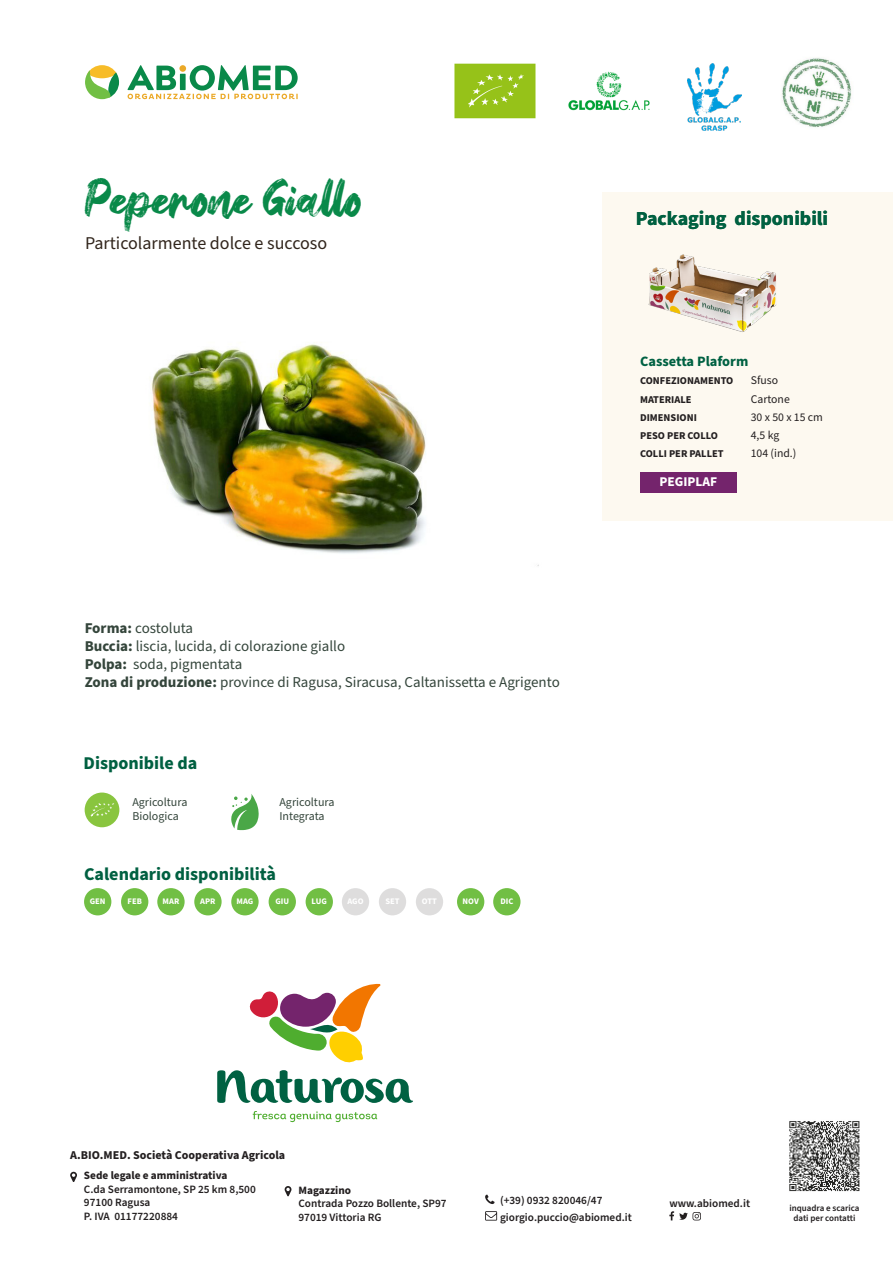
<style>
.page{position:relative;width:893px;height:1263px;background:#fff}
.page>*{position:absolute;margin:0;border:0;box-sizing:border-box;transform-origin:0 0}
.t1{font:49.5px "Hey October";color:#098949}
.t2{font:700 19.8px "Source Sans Pro";color:#006142}
.t3{font:700 18px "Source Sans Pro";color:#006041}
.t4{font:18px "Source Sans Pro";color:#31251c}
.t5{font:15px/18px "Source Sans Pro";color:#34453b}
.t6{font:700 14.25px "Source Sans Pro";color:#006142}
.t7{font:700 13.35px "Source Sans Pro";color:#fff}
.t8{font:12px/14.4px "Source Sans Pro";color:#34453b}
.t9{font:700 12px "Source Sans Pro";color:#231f20}
.t10{font:11.7px "Source Sans Pro";color:#231f20}
.t11{font:600 11.25px/13.5px "Source Sans Pro";color:#231f20}
.t12{font:700 11.25px "Source Sans Pro";color:#231f20}
.t13{font:700 10.35px "Source Sans Pro";color:#231f20}
.t14{font:600 9px/10.8px "Source Sans Pro";color:#231f20;text-align:center}
.t15{font:700 8.55px "Source Sans Pro";color:#fff}
.s1{font-weight:700}
</style>
<div class="page">
<svg style="left:485px;top:1211px;width:12px;height:9px"></svg>
<svg style="left:485px;top:1194px;width:10px;height:10px"></svg>
<svg style="left:70px;top:1172px;width:7px;height:10px"></svg>
<svg style="left:669px;top:1211px;width:32px;height:9px"></svg>
<svg style="left:285px;top:1186px;width:6px;height:10px"></svg>
<svg style="left:217px;top:1070px;width:196px;height:33px"></svg>
<svg style="left:249px;top:984px;width:132px;height:79px"></svg>
<svg style="left:253px;top:1111px;width:124px;height:11px"></svg>
<img style="left:150px;top:342px;width:389px;height:224px">
<img style="left:568px;top:71px;width:82px;height:40px">
<img style="left:454px;top:63px;width:82px;height:56px">
<img style="left:687px;top:63px;width:54px;height:68px">
<img style="left:782px;top:58px;width:70px;height:70px">
<svg style="left:128px;top:65px;width:170px;height:34px"></svg>
<div style="left:179px;top:65px;width:7px;height:7px;background:#eba927;border-radius:50%"></div>
<svg style="left:85px;top:65px;width:34px;height:34px"></svg>
<img style="left:789px;top:1121px;width:71px;height:71px">
<div style="left:84px;top:888px;width:27px;height:27px;background:#71bf44;border-radius:50%"></div>
<div style="left:121px;top:888px;width:27px;height:27px;background:#71bf44;border-radius:50%"></div>
<div style="left:157px;top:888px;width:28px;height:27px;background:#71bf44;border-radius:50%"></div>
<div style="left:194px;top:888px;width:28px;height:27px;background:#71bf44;border-radius:50%"></div>
<div style="left:231px;top:888px;width:28px;height:27px;background:#71bf44;border-radius:50%"></div>
<div style="left:457px;top:888px;width:27px;height:27px;background:#71bf44;border-radius:50%"></div>
<div style="left:493px;top:888px;width:27px;height:27px;background:#71bf44;border-radius:50%"></div>
<div style="left:269px;top:888px;width:27px;height:27px;background:#71bf44;border-radius:50%"></div>
<div style="left:306px;top:888px;width:27px;height:27px;background:#71bf44;border-radius:50%"></div>
<div style="left:342px;top:888px;width:27px;height:27px;background:#dedddd;border-radius:50%"></div>
<div style="left:379px;top:888px;width:27px;height:27px;background:#dedddd;border-radius:50%"></div>
<div style="left:416px;top:888px;width:27px;height:27px;background:#dedddd;border-radius:50%"></div>
<div style="left:85px;top:792px;width:34px;height:35px;background:#89c53f;border-radius:50%"></div>
<svg style="left:90px;top:803px;width:24px;height:14px"></svg>
<svg style="left:231px;top:794px;width:28px;height:36px"></svg>
<div style="left:602px;top:193px;width:291px;height:328px;background:#fdf9f0"></div>
<img style="left:648px;top:254px;width:129px;height:78px">
<div style="left:640px;top:473px;width:97px;height:20px;background:#74246c"></div>
<h1 class="t1" style="left:85px;top:170px;width:279px">Peperone Giallo</h1>
<h3 class="t4" style="left:85px;top:231px;width:244px">Particolarmente dolce e succoso</h3>
<h3 class="t5" style="left:85px;top:620px;width:477px"><span class="s1">Forma:</span> costoluta<br><span class="s1">Buccia:</span> liscia, lucida, di colorazione giallo<br><span class="s1">Polpa:</span> soda, pigmentata<br><span class="s1">Zona di produzione:</span> province di Ragusa, Siracusa, Caltanissetta e Agrigento</h3>
<h3 class="t3" style="left:84px;top:751px;width:115px">Disponibile da</h3>
<p class="t8" style="left:132px;top:795px;width:57px">Agricoltura<br>Biologica</p>
<p class="t8" style="left:279px;top:795px;width:57px">Agricoltura<br>Integrata</p>
<h3 class="t3" style="left:84px;top:861px;width:193px">Calendario disponibilità</h3>
<p class="t15" style="left:90px;top:895px;width:17px">GEN</p>
<p class="t15" style="left:128px;top:895px;width:16px">FEB</p>
<p class="t15" style="left:163px;top:895px;width:18px">MAR</p>
<p class="t15" style="left:200px;top:895px;width:17px">APR</p>
<p class="t15" style="left:237px;top:895px;width:18px">MAG</p>
<p class="t15" style="left:275px;top:895px;width:15px">GIU</p>
<p class="t15" style="left:312px;top:895px;width:17px">LUG</p>
<p class="t15" style="left:347px;top:895px;width:18px">AGO</p>
<p class="t15" style="left:385px;top:895px;width:16px">SET</p>
<p class="t15" style="left:422px;top:895px;width:17px">OTT</p>
<p class="t15" style="left:463px;top:895px;width:18px">NOV</p>
<p class="t15" style="left:500px;top:895px;width:15px">DIC</p>
<h2 class="t2" style="left:636px;top:205px;width:194px">Packaging disponibili</h2>
<p class="t6" style="left:640px;top:352px;width:110px">Cassetta Plaform</p>
<p class="t13" style="left:640px;top:374px;width:95px">CONFEZIONAMENTO</p>
<p class="t10" style="left:751px;top:373px;width:29px">Sfuso</p>
<p class="t13" style="left:640px;top:392px;width:53px">MATERIALE</p>
<p class="t10" style="left:751px;top:391px;width:41px">Cartone</p>
<p class="t13" style="left:640px;top:410px;width:58px">DIMENSIONI</p>
<p class="t10" style="left:751px;top:409px;width:74px">30 x 50 x 15 cm</p>
<p class="t13" style="left:640px;top:428px;width:79px">PESO PER COLLO</p>
<p class="t10" style="left:751px;top:427px;width:30px">4,5 kg</p>
<p class="t13" style="left:640px;top:447px;width:85px">COLLI PER PALLET</p>
<p class="t10" style="left:751px;top:445px;width:47px">104 (ind.)</p>
<p class="t7" style="left:659px;top:473px;width:59px">PEGIPLAF</p>
<p class="t9" style="left:70px;top:1147px;width:217px">A.BIO.MED. Società Cooperativa Agricola</p>
<p class="t12" style="left:84px;top:1168px;width:145px">Sede legale e amministrativa</p>
<p class="t11" style="left:84px;top:1183px;width:173px">C.da Serramontone, SP 25 km 8,500<br>97100 Ragusa<br>P. IVA 01177220884</p>
<p class="t11" style="left:500px;top:1192px;width:133px;line-height:16.5px">(+39) 0932 820046/47 giorgio.puccio@abiomed.it</p>
<p class="t11" style="left:669px;top:1197px;width:82px">www.abiomed.it</p>
<p class="t12" style="left:298px;top:1182px;width:54px">Magazzino</p>
<p class="t11" style="left:298px;top:1197px;width:150px">Contrada Pozzo Bollente, SP97<br>97019 Vittoria RG</p>
<p class="t14" style="left:789px;top:1202px;width:72px">inquadra e scarica dati per contatti</p>
</div>
